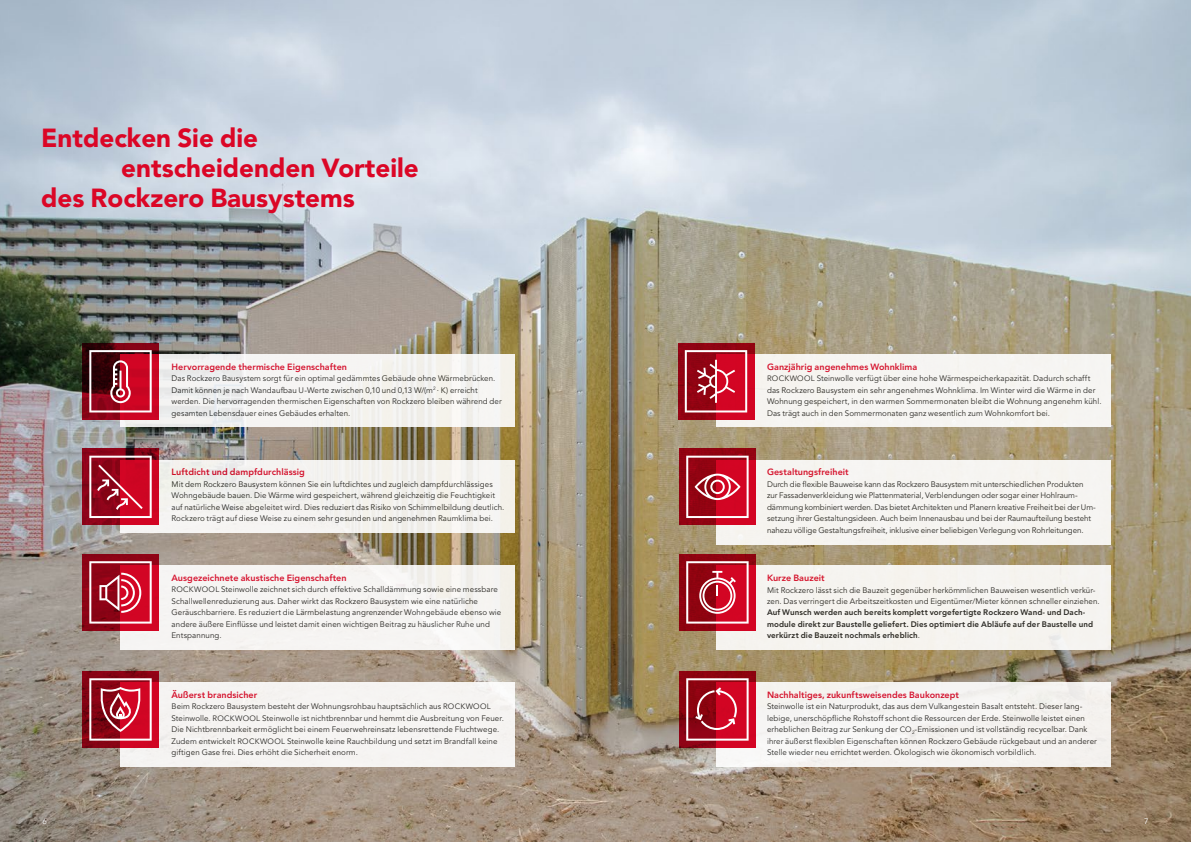
<style>
.page{position:relative;width:1191px;height:842px;background:#fff}
.page>*{position:absolute;margin:0;border:0;box-sizing:border-box;transform-origin:0 0}
.t1{font:900 26px "Avenir LT Pro";color:#db0626}
.t2{font:800 9px "Avenir LT Pro";letter-spacing:.005em;color:#db0626}
.t3{font:8px/11.5px "Avenir LT Pro";letter-spacing:.01em;color:#1d1d1b}
.t4{font:800 8px/11.5px "Avenir LT Pro";letter-spacing:.015em;color:#1d1d1b}
.t5{font:8px "Avenir LT Pro";color:#fff}
.s1{font-size:7.8px}
.s2{font-weight:400}
</style>
<div class="page">
<img style="left:0;top:0;width:1191px;height:842px">
<div style="left:120px;top:565px;width:394px;height:85px;background:#f6f4f3"></div>
<div style="left:120px;top:682px;width:394px;height:85px;background:#f6f4f2"></div>
<div style="left:716px;top:354px;width:394px;height:73px;background:#f6f5f2"></div>
<div style="left:120px;top:460px;width:394px;height:73px;background:#f4f2ef"></div>
<div style="left:120px;top:354px;width:394px;height:73px;background:#f5f3f2"></div>
<svg style="left:82px;top:449px;width:77px;height:76px;background:#a0061e"></svg>
<svg style="left:89px;top:456px;width:63px;height:62px;background:#bb3247"></svg>
<div style="left:716px;top:460px;width:394px;height:84px;background:#f6f4f1"></div>
<svg style="left:679px;top:449px;width:76px;height:76px;background:#aa0b1f"></svg>
<svg style="left:686px;top:456px;width:62px;height:62px;background:#c13749"></svg>
<div style="left:716px;top:566px;width:394px;height:84px;background:#f5f4ef"></div>
<svg style="left:679px;top:554px;width:76px;height:77px;background:#a7081a"></svg>
<svg style="left:686px;top:561px;width:62px;height:63px;background:#c13c4d"></svg>
<div style="left:716px;top:682px;width:394px;height:85px;background:#f5f3f1"></div>
<svg style="left:679px;top:671px;width:76px;height:77px;background:#a5081b"></svg>
<svg style="left:686px;top:678px;width:62px;height:63px;background:#bd3143"></svg>
<svg style="left:82px;top:343px;width:77px;height:77px;background:#870719"></svg>
<svg style="left:89px;top:350px;width:63px;height:62px;background:#a13444"></svg>
<svg style="left:82px;top:554px;width:77px;height:77px;background:#a4031a"></svg>
<svg style="left:89px;top:561px;width:63px;height:63px;background:#c13e51"></svg>
<svg style="left:82px;top:671px;width:77px;height:77px;background:#9e0318"></svg>
<svg style="left:89px;top:678px;width:63px;height:63px;background:#bd3f51"></svg>
<svg style="left:677px;top:343px;width:77px;height:77px;background:#aa0f22"></svg>
<svg style="left:685px;top:350px;width:62px;height:62px;background:#c03648"></svg>
<h1 class="t1" style="left:41px;top:122px;width:219px">Entdecken Sie die</h1>
<h1 class="t1" style="left:121px;top:152px;width:299px">entscheidenden Vorteile</h1>
<h1 class="t1" style="left:41px;top:182px;width:315px">des Rockzero Bausystems</h1>
<p class="t2" style="left:171px;top:361px;width:177px">Hervorragende thermische Eigenschaften</p>
<p class="t3" style="left:171px;top:373px;width:332px">Das Rockzero Bausystem sorgt für ein optimal gedämmtes Gebäude ohne Wärmebrücken.<br>Damit können je nach Wandaufbau U-Werte zwischen 0,10 und 0,13 W/(m<sup>2</sup> · K) erreicht werden. Die hervorragenden thermischen Eigenschaften von Rockzero bleiben während der gesamten Lebensdauer eines Gebäudes erhalten.</p>
<p class="t2" style="left:171px;top:467px;width:135px">Luftdicht und dampfdurchlässig</p>
<p class="t3" style="left:171px;top:478px;width:334px">Mit dem Rockzero Bausystem können Sie ein luftdichtes und zugleich dampfdurchlässiges Wohngebäude bauen. Die Wärme wird gespeichert, während gleichzeitig die Feuchtigkeit auf natürliche Weise abgeleitet wird. Dies reduziert das Risiko von Schimmelbildung deutlich.<br>Rockzero trägt auf diese Weise zu einem sehr gesunden und angenehmen Raumklima bei.</p>
<p class="t2" style="left:171px;top:572px;width:177px">Ausgezeichnete akustische Eigenschaften</p>
<p class="t3" style="left:171px;top:584px;width:331px"><span class="s1">ROCKWOOL</span> Steinwolle zeichnet sich durch effektive Schalldämmung sowie eine messbare Schallwellenreduzierung aus. Daher wirkt das Rockzero Bausystem wie eine natürliche Geräuschbarriere. Es reduziert die Lärmbelastung angrenzender Wohngebäude ebenso wie andere äußere Einflüsse und leistet damit einen wichtigen Beitrag zu häuslicher Ruhe und Entspannung.</p>
<p class="t2" style="left:171px;top:689px;width:87px">Äußerst brandsicher</p>
<p class="t3" style="left:171px;top:701px;width:334px">Beim Rockzero Bausystem besteht der Wohnungsrohbau hauptsächlich aus <span class="s1">ROCKWOOL </span>Steinwolle. <span class="s1">ROCKWOOL</span> Steinwolle ist nichtbrennbar und hemmt die Ausbreitung von Feuer.<br>Die Nichtbrennbarkeit ermöglicht bei einem Feuerwehreinsatz lebensrettende Fluchtwege.<br>Zudem entwickelt <span class="s1">ROCKWOOL</span> Steinwolle keine Rauchbildung und setzt im Brandfall keine giftigen Gase frei. Dies erhöht die Sicherheit enorm.</p>
<p class="t2" style="left:767px;top:361px;width:152px">Ganzjährig angenehmes Wohnklima</p>
<p class="t3" style="left:767px;top:373px;width:336px"><span class="s1">ROCKWOOL</span> Steinwolle verfügt über eine hohe Wärmespeicherkapazität. Dadurch schafft das Rockzero Bausystem ein sehr angenehmes Wohnklima. Im Winter wird die Wärme in der Wohnung gespeichert, in den warmen Sommermonaten bleibt die Wohnung angenehm kühl.<br>Das trägt auch in den Sommermonaten ganz wesentlich zum Wohnkomfort bei.</p>
<p class="t2" style="left:767px;top:467px;width:83px">Gestaltungsfreiheit</p>
<p class="t3" style="left:767px;top:478px;width:330px">Durch die flexible Bauweise kann das Rockzero Bausystem mit unterschiedlichen Produkten zur Fassadenverkleidung wie Plattenmaterial, Verblendungen oder sogar einer Hohlraum&shy;dämmung kombiniert werden. Das bietet Architekten und Planern kreative Freiheit bei der Um&shy;setzung ihrer Gestaltungsideen. Auch beim Innenausbau und bei der Raumaufteilung besteht nahezu völlige Gestaltungsfreiheit, inklusive einer beliebigen Verlegung von Rohrleitungen.</p>
<p class="t2" style="left:767px;top:572px;width:59px">Kurze Bauzeit</p>
<p class="t3" style="left:767px;top:584px;width:334px">Mit Rockzero lässt sich die Bauzeit gegenüber herkömmlichen Bauweisen wesentlich verkür&shy;zen. Das verringert die Arbeitszeitkosten und Eigentümer/Mieter können schneller einziehen.</p>
<p class="t4" style="left:767px;top:607px;width:327px">Auf Wunsch werden auch bereits komplett vorgefertigte Rockzero Wand- und Dach&shy;module direkt zur Baustelle geliefert. Dies optimiert die Abläufe auf der Baustelle und verkürzt die Bauzeit nochmals erheblich<span class="s2">.</span></p>
<p class="t2" style="left:767px;top:689px;width:193px">Nachhaltiges, zukunftsweisendes Baukonzept</p>
<p class="t3" style="left:767px;top:701px;width:331px">Steinwolle ist ein Naturprodukt, das aus dem Vulkangestein Basalt entsteht. Dieser lang&shy;lebige, unerschöpfliche Rohstoff schont die Ressourcen der Erde. Steinwolle leistet einen erheblichen Beitrag zur Senkung der <span class="s1">CO</span><sub>2</sub>-Emissionen und ist vollständig recycelbar. Dank ihrer äußerst flexiblen Eigenschaften können Rockzero Gebäude rückgebaut und an anderer Stelle wieder neu errichtet werden. Ökologisch wie ökonomisch vorbildlich.</p>
<p class="t5" style="left:43px;top:816px;width:6px">6</p>
<p class="t5" style="left:1144px;top:816px;width:6px">7</p>
</div>
